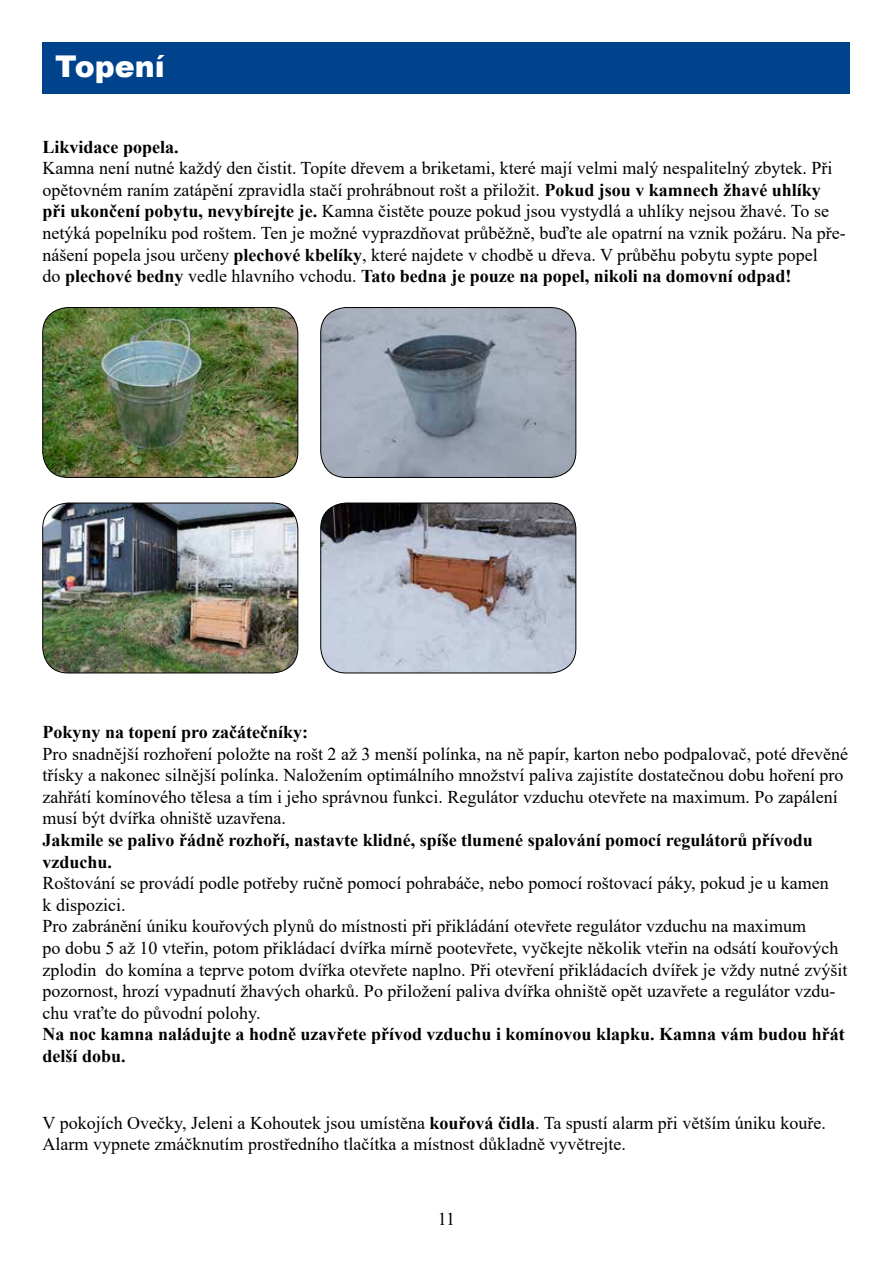
<style>
.page{position:relative;width:893px;height:1263px;background:#fff}
.page>*{position:absolute;margin:0;border:0;box-sizing:border-box;transform-origin:0 0}
.t1{font:900 30px "Arial";color:#fff}
.t2{font:18px/21.6px "Times New Roman";color:#000}
.t3{font:700 18px/21.6px "Times New Roman";color:#000}
.s1{font-weight:700}
</style>
<div class="page">
<img style="left:43px;top:307px;width:255px;height:170px">
<div style="left:43px;top:307px;width:255px;height:171px;border:1px solid #000;border-radius:26px"></div>
<img style="left:321px;top:307px;width:255px;height:170px">
<div style="left:321px;top:307px;width:255px;height:171px;border:1px solid #000;border-radius:26px"></div>
<img style="left:43px;top:503px;width:255px;height:170px">
<div style="left:43px;top:503px;width:255px;height:170px;border:1px solid #000;border-radius:26px"></div>
<img style="left:321px;top:503px;width:255px;height:170px">
<div style="left:321px;top:503px;width:255px;height:170px;border:1px solid #000;border-radius:26px"></div>
<div style="left:43px;top:43px;width:807px;height:51px;background:#01428d"></div>
<h1 class="t1" style="left:55px;top:44px;width:111px">Topení</h1>
<p class="t3" style="left:43px;top:135px;width:138px">Likvidace popela.</p>
<p class="t2" style="left:43px;top:157px;width:805px">Kamna není nutné každý den čistit. Topíte dřevem a briketami, které mají velmi malý nespalitelný zbytek. Při opětovném raním zatápění zpravidla stačí prohrábnout rošt a přiložit. <span class="s1">Pokud jsou v kamnech žhavé uhlíky při ukončení pobytu, nevybírejte je.</span> Kamna čistěte pouze pokud jsou vystydlá a uhlíky nejsou žhavé. To se netýká popelníku pod roštem. Ten je možné vyprazdňovat průběžně, buďte ale opatrní na vznik požáru. Na pře&shy;nášení popela jsou určeny <span class="s1">plechové kbelíky</span>, které najdete v chodbě u dřeva. V průběhu pobytu sypte popel<br>do <span class="s1">plechové bedny</span> vedle hlavního vchodu. <span class="s1">Tato bedna je pouze na popel, nikoli na domovní odpad!</span></p>
<p class="t3" style="left:43px;top:721px;width:267px">Pokyny na topení pro začátečníky:</p>
<p class="t2" style="left:43px;top:742px;width:807px">Pro snadnější rozhoření položte na rošt 2 až 3 menší polínka, na ně papír, karton nebo podpalovač, poté dřevěné třísky a nakonec silnější polínka. Naložením optimálního množství paliva zajistíte dostatečnou dobu hoření pro zahřátí komínového tělesa a tím i jeho správnou funkci. Regulátor vzduchu otevřete na maximum. Po zapálení musí být dvířka ohniště uzavřena.</p>
<p class="t3" style="left:43px;top:829px;width:772px">Jakmile se palivo řádně rozhoří, nastavte klidné, spíše tlumené spalování pomocí regulátorů přívodu vzduchu.</p>
<p class="t2" style="left:43px;top:872px;width:806px">Roštování se provádí podle potřeby ručně pomocí pohrabáče, nebo pomocí roštovací páky, pokud je u kamen<br>k dispozici.<br>Pro zabránění úniku kouřových plynů do místnosti při přikládání otevřete regulátor vzduchu na maximum<br>po dobu 5 až 10 vteřin, potom přikládací dvířka mírně pootevřete, vyčkejte několik vteřin na odsátí kouřových zplodin do komína a teprve potom dvířka otevřete naplno. Při otevření přikládacích dvířek je vždy nutné zvýšit pozornost, hrozí vypadnutí žhavých oharků. Po přiložení paliva dvířka ohniště opět uzavřete a regulátor vzdu&shy;chu vraťte do původní polohy.</p>
<p class="t3" style="left:43px;top:1023px;width:804px">Na noc kamna naládujte a hodně uzavřete přívod vzduchu i komínovou klapku. Kamna vám budou hřát delší dobu.</p>
<p class="t2" style="left:43px;top:1111px;width:785px">V pokojích Ovečky, Jeleni a Kohoutek jsou umístěna <span class="s1">kouřová čidla</span>. Ta spustí alarm při větším úniku kouře.<br>Alarm vypnete zmáčknutím prostředního tlačítka a místnost důkladně vyvětrejte.</p>
<p class="t2" style="left:438px;top:1207px;width:19px">11</p>
</div>
